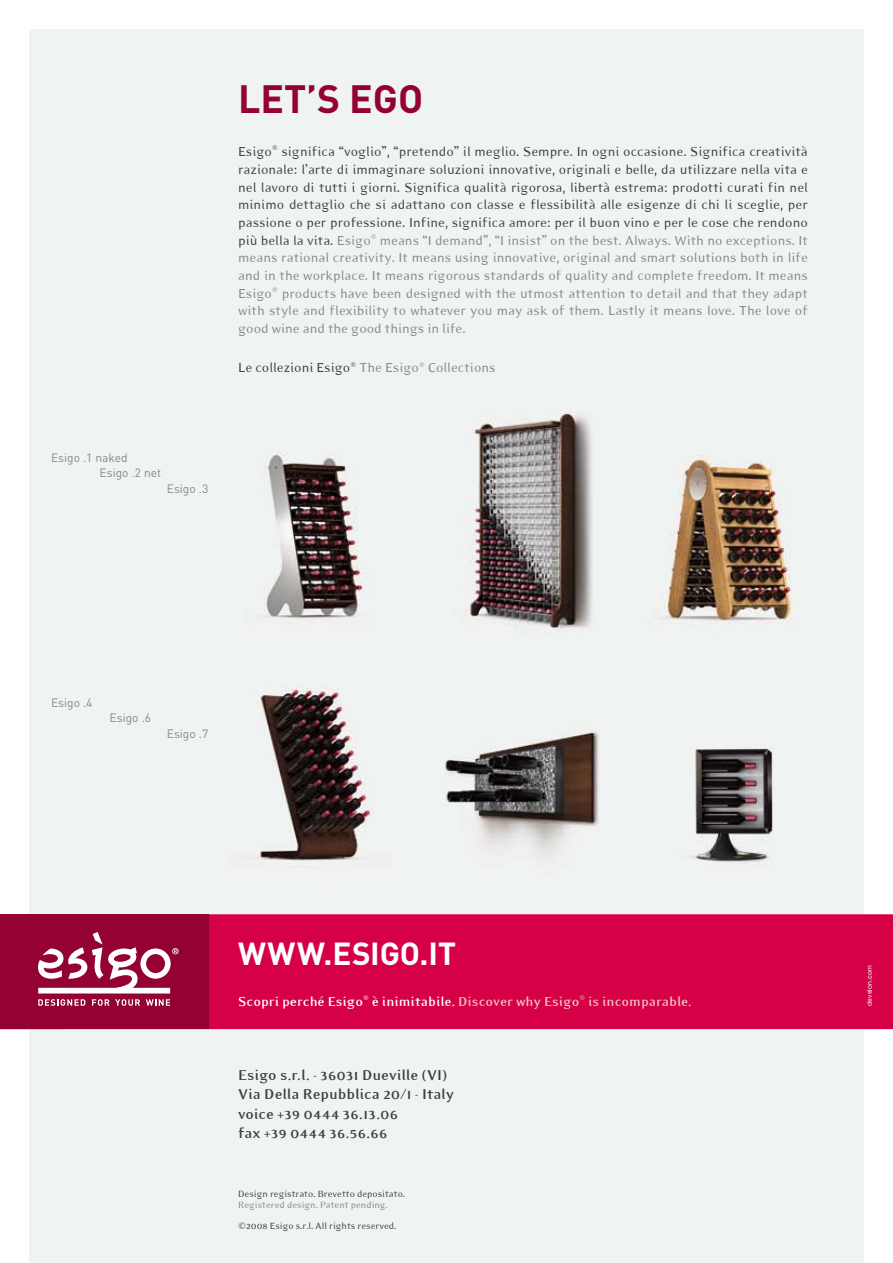
<style>
.page{position:relative;width:893px;height:1263px;background:#fff}
.page>*{position:absolute;margin:0;border:0;box-sizing:border-box;transform-origin:0 0}
.t1{font:700 39px "DIN";color:#940231}
.t2{font:700 31.5px "DIN";letter-spacing:-.005em;color:#fff}
.t3{font:700 16.5px/19.5px "Eidetic Modern";color:#3e3e40}
.t4{font:15px/17.7px "Eidetic Modern";color:#3e3e40;text-align:justify}
.t5{font:700 15px "Eidetic Modern";color:#f3c3c1}
.t6{font:15px "Eidetic Modern";color:#878889}
.t7{font:12px "DIN";color:#878889}
.t8{font:10.5px "Eidetic Modern";color:#3e3e40}
.t9{font:10.5px "Eidetic Modern";color:#878889}
.t10{font:6.75px "Helvetica Neue";letter-spacing:.025em;color:#fff}
.s1{color:#878889}
.s2{color:#3e3e40}
.s3{color:#fff}
</style>
<div class="page">
<img style="left:30px;top:30px;width:833px;height:1233px">
<div style="left:208px;top:914px;width:685px;height:115px;background:#d60047"></div>
<div style="left:0;top:914px;width:208px;height:115px;background:#940231"></div>
<svg style="left:38px;top:932px;width:141px;height:74px"></svg>
<h1 class="t1" style="left:238px;top:74px;width:187px">LET’S EGO</h1>
<p class="t4" style="left:238px;top:143px;width:571px">Esigo<sup>®</sup> significa “voglio”, “pretendo” il meglio. Sempre. In ogni occasione. Significa creatività razionale: l’arte di immaginare soluzioni innovative, originali e belle, da utilizzare nella vita e nel lavoro di tutti i giorni. Significa qualità rigorosa, libertà estrema: prodotti curati fin nel minimo dettaglio che si adattano con classe e flessibilità alle esigenze di chi li sceglie, per passione o per professione. Infine, significa amore: per il buon vino e per le cose che rendono più bella la vita. <span class="s1">Esigo</span><sup>®</sup> <span class="s1">means “I demand”, “I insist” on the best. Always. With no exceptions. It means rational creativity. It means using innovative, original and smart solutions both in life and in the workplace. It means rigorous standards of quality and complete freedom. It means Esigo</span><sup>®</sup> <span class="s1">products have been designed with the utmost attention to detail and that they adapt with style and flexibility to whatever you may ask of them. Lastly it means love. The love of good wine and the good things in life.</span></p>
<p class="t6" style="left:238px;top:360px;width:259px"><span class="s2">Le collezioni Esigo</span><sup>®</sup> The Esigo<sup>®</sup> Collections</p>
<p class="t7" style="left:51px;top:450px;width:78px">Esigo .1 naked</p>
<p class="t7" style="left:100px;top:465px;width:63px">Esigo .2 net</p>
<p class="t7" style="left:167px;top:481px;width:43px">Esigo .3</p>
<p class="t7" style="left:51px;top:695px;width:43px">Esigo .4</p>
<p class="t7" style="left:110px;top:710px;width:43px">Esigo .6</p>
<p class="t7" style="left:167px;top:726px;width:43px">Esigo .7</p>
<h2 class="t2" style="left:238px;top:933px;width:219px">WWW.ESIGO.IT</h2>
<p class="t5" style="left:238px;top:993px;width:455px"><span class="s3">Scopri perché Esigo</span><sup>®</sup> <span class="s3">è inimitabile.</span> Discover why Esigo<sup>®</sup> is incomparable.</p>
<p class="t3" style="left:238px;top:1065px;width:217px">Esigo s.r.l. - 36031 Dueville (VI)<br>Via Della Repubblica 20/1 - Italy voice +39 0444 36.13.06<br>fax +39 0444 36.56.66</p>
<p class="t8" style="left:238px;top:1189px;width:168px">Design registrato. Brevetto depositato.</p>
<p class="t9" style="left:238px;top:1199px;width:151px">Registered design. Patent pending.</p>
<p class="t8" style="left:238px;top:1220px;width:160px">©2008 Esigo s.r.l. All rights reserved.</p>
<p class="t10" style="left:865px;top:1006px;width:42px;rotate:-90deg">develon.com</p>
</div>
